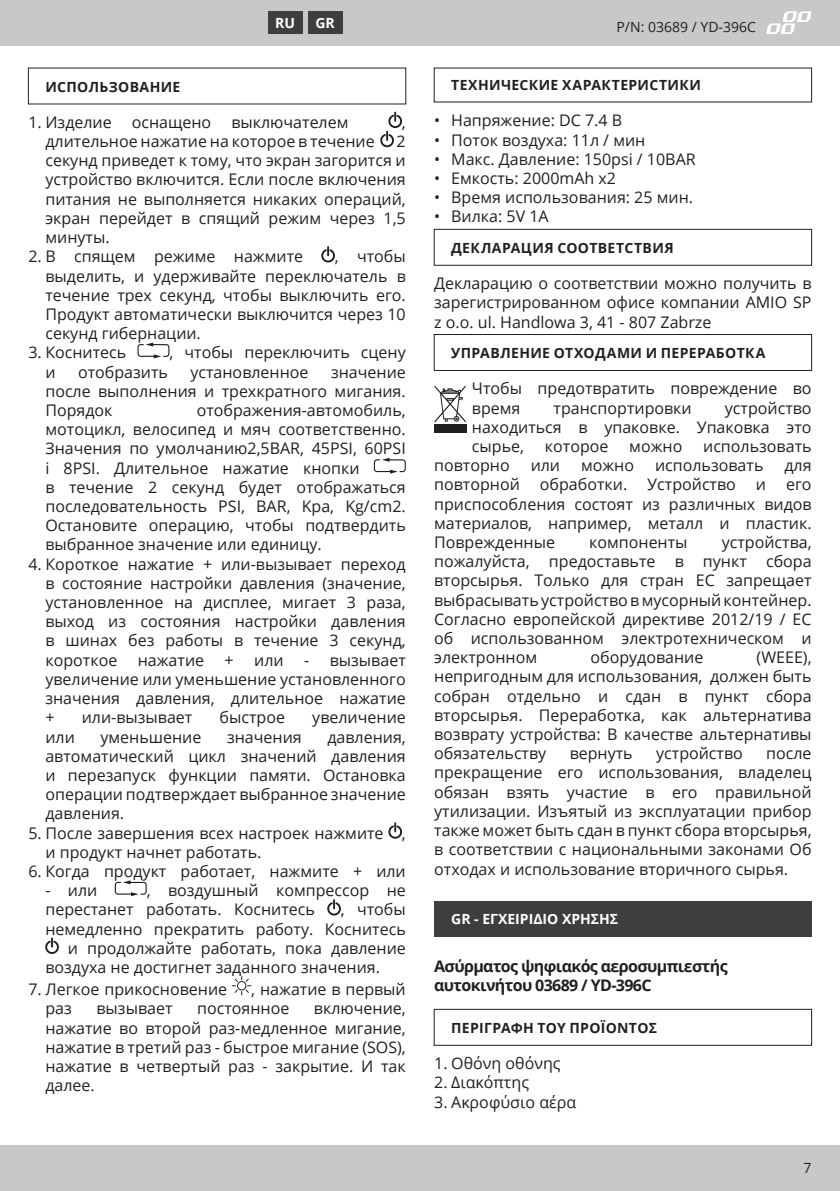
<style>
.page{position:relative;width:840px;height:1191px;background:#fff}
.page>*{position:absolute;margin:0;border:0;box-sizing:border-box;transform-origin:0 0}
.Tekst{font:16px/19.2px "Open Sans";color:#231f20;text-align:justify}
.Nazwa_produktu{font:700 16px/19.2px "Open Sans";letter-spacing:-.04em;color:#231f20}
.Nagłówek_ROZDZIAŁU{font:700 14px "Open Sans";letter-spacing:.025em;color:#231f20}
.Jezyk{font:700 14px "Open Sans";color:#fff}
.t1{font:14px "Open Sans";color:#231f20}
.Jezyk_Ikona{font:700 14px "Open Sans";color:#fff}
</style>
<div class="page">
<div style="left:0;top:0;width:839px;height:45px;background:#c7c8ca"></div>
<div style="left:0;top:1145px;width:839px;height:46px;background:#c7c8ca"></div>
<svg style="left:766px;top:11px;width:45px;height:23px"></svg>
<svg style="left:380px;top:111px;width:22px;height:36px"></svg>
<svg style="left:321px;top:246px;width:14px;height:17px"></svg>
<svg style="left:137px;top:342px;width:33px;height:16px"></svg>
<svg style="left:373px;top:458px;width:33px;height:15px"></svg>
<svg style="left:388px;top:822px;width:14px;height:17px"></svg>
<svg style="left:114px;top:880px;width:33px;height:16px"></svg>
<svg style="left:327px;top:899px;width:14px;height:16px"></svg>
<svg style="left:45px;top:937px;width:14px;height:17px"></svg>
<svg style="left:232px;top:976px;width:20px;height:20px"></svg>
<div style="left:433px;top:229px;width:378px;height:37px;border:1px solid #231f20"></div>
<div style="left:433px;top:334px;width:378px;height:37px;border:1px solid #231f20"></div>
<div style="left:434px;top:900px;width:377px;height:36px;background:#3e3e3f"></div>
<div style="left:433px;top:1008px;width:378px;height:37px;border:1px solid #231f20"></div>
<svg style="left:434px;top:386px;width:32px;height:36px"></svg>
<div style="left:434px;top:424px;width:32px;height:9px;background:#231f20"></div>
<div style="left:268px;top:11px;width:34px;height:23px;background:#3e3e3f"></div>
<div style="left:308px;top:11px;width:34px;height:23px;background:#3e3e3f"></div>
<p class="Jezyk_Ikona" style="left:275px;top:13px;width:21px">RU</p>
<p class="Jezyk_Ikona" style="left:315px;top:13px;width:21px">GR</p>
<p class="Jezyk_Ikona" style="left:317px;top:13px;width:17px">ES</p>
<p class="Nagłówek_ROZDZIAŁU" style="left:45px;top:77px;width:136px">ИСПОЛЬЗОВАНИЕ</p>
<p class="Tekst" style="left:28px;top:112px;width:321px">1. Изделие оснащено выключателем</p>
<p class="Tekst" style="left:401px;top:112px;width:5px">,</p>
<p class="Tekst" style="left:45px;top:131px;width:330px">длительное нажатие на которое в течение</p>
<p class="Tekst" style="left:45px;top:131px;width:362px;text-indent:351px">2 секунд приведет к тому, что экран загорится и устройство включится. Если после включения питания не выполняется никаких операций, экран перейдет в спящий режим через 1,5 минуты.</p>
<p class="Tekst" style="left:28px;top:246px;width:276px">2. В спящем режиме нажмите</p>
<p class="Tekst" style="left:45px;top:246px;width:362px;text-indent:289px">, чтобы выделить, и удерживайте переключатель в течение трех секунд, чтобы выключить его.<br>Продукт автоматически выключится через 10 секунд гибернации.</p>
<p class="Tekst" style="left:28px;top:342px;width:99px">3. Коснитесь</p>
<p class="Tekst" style="left:169px;top:342px;width:238px">, чтобы переключить сцену</p>
<p class="Tekst" style="left:45px;top:362px;width:12px">и</p>
<p class="Tekst" style="left:78px;top:362px;width:91px">отобразить</p>
<p class="Tekst" style="left:190px;top:362px;width:119px">установленное</p>
<p class="Tekst" style="left:45px;top:362px;width:362px;text-indent:285px">значение после выполнения и трехкратного мигания.<br>Порядок</p>
<p class="Tekst" style="left:45px;top:400px;width:362px;text-align:left;text-indent:151px">отображения-автомобиль, мотоцикл, велосипед и мяч соответственно.<br>Значения по умолчанию2,5BAR, 45PSI, 60PSI i 8PSI. Длительное нажатие кнопки<br>в течение 2 секунд будет отображаться последовательность PSI, BAR, Kpa, Kg/cm2.<br>Остановите операцию, чтобы подтвердить выбранное значение или единицу.</p>
<p class="Tekst" style="left:45px;top:554px;width:362px;text-indent:-17px">4. Короткое нажатие + или-вызывает переход в состояние настройки давления (значение, установленное на дисплее, мигает 3 раза, выход из состояния настройки давления в шинах без работы в течение 3 секунд, короткое</p>
<p class="Tekst" style="left:138px;top:650px;width:68px">нажатие</p>
<p class="Tekst" style="left:224px;top:650px;width:11px">+</p>
<p class="Tekst" style="left:254px;top:650px;width:31px">или</p>
<p class="Tekst" style="left:45px;top:650px;width:362px;text-indent:258px">- вызывает увеличение или уменьшение установленного значения давления, длительное нажатие +</p>
<p class="Tekst" style="left:82px;top:707px;width:112px">или-вызывает</p>
<p class="Tekst" style="left:219px;top:707px;width:67px">быстрое</p>
<p class="Tekst" style="left:312px;top:707px;width:95px">увеличение</p>
<p class="Tekst" style="left:45px;top:726px;width:362px;text-indent:282px">давления, автоматический цикл значений давления и перезапуск функции памяти. Остановка операции подтверждает выбранное значение давления.</p>
<p class="Tekst" style="left:45px;top:822px;width:361px;text-indent:-17px">5. После завершения всех настроек нажмите , и продукт начнет работать.</p>
<p class="Tekst" style="left:28px;top:861px;width:379px">6. Когда продукт работает, нажмите + или</p>
<p class="Tekst" style="left:45px;top:880px;width:53px">- или</p>
<p class="Tekst" style="left:45px;top:726px;width:31px">или</p>
<p class="Tekst" style="left:100px;top:726px;width:102px">уменьшение</p>
<p class="Tekst" style="left:227px;top:726px;width:76px">значения</p>
<p class="Tekst" style="left:45px;top:880px;width:362px;text-indent:101px">, воздушный компрессор не перестанет работать. Коснитесь</p>
<p class="Tekst" style="left:340px;top:899px;width:67px">, чтобы</p>
<p class="Tekst" style="left:45px;top:918px;width:362px">немедленно прекратить работу. Коснитесь</p>
<p class="Tekst" style="left:68px;top:938px;width:339px">и продолжайте работать, пока давление</p>
<p class="Tekst" style="left:45px;top:957px;width:336px">воздуха не достигнет заданного значения.</p>
<p class="Tekst" style="left:28px;top:979px;width:200px">7. Легкое прикосновение</p>
<p class="Tekst" style="left:251px;top:979px;width:156px">, нажатие в первый</p>
<p class="Tekst" style="left:45px;top:998px;width:28px">раз</p>
<p class="Tekst" style="left:96px;top:998px;width:77px">вызывает</p>
<p class="Tekst" style="left:197px;top:998px;width:94px">постоянное</p>
<p class="Tekst" style="left:45px;top:998px;width:362px;text-indent:268px">включение, нажатие во второй раз-медленное мигание, нажатие в третий раз - быстрое мигание (SOS), нажатие в четвертый раз - закрытие. И так далее.</p>
<p class="t1" style="left:616px;top:18px;width:141px">P/N: 03689 / YD-396C</p>
<p class="Nagłówek_ROZDZIAŁU" style="left:451px;top:75px;width:251px">ТЕХНИЧЕСКИЕ ХАРАКТЕРИСТИКИ</p>
<p class="Tekst" style="left:434px;top:110px;width:189px">• Напряжение: DC 7.4 В</p>
<p class="Tekst" style="left:434px;top:130px;width:213px">• Поток воздуха: 11л / мин</p>
<p class="Tekst" style="left:434px;top:149px;width:263px">• Макс. Давление: 150psi / 10BAR</p>
<p class="Tekst" style="left:434px;top:168px;width:183px">• Емкость: 2000mAh x2</p>
<p class="Tekst" style="left:434px;top:187px;width:260px">• Время использования: 25 мин.</p>
<p class="Tekst" style="left:434px;top:206px;width:116px">• Вилка: 5V 1A</p>
<p class="Nagłówek_ROZDZIAŁU" style="left:451px;top:238px;width:224px">ДЕКЛАРАЦИЯ СООТВЕТСТВИЯ</p>
<p class="Tekst" style="left:434px;top:273px;width:379px">Декларацию о соответствии можно получить в зарегистрированном офисе компании AMIO SP z o.o. ul. Handlowa 3, 41 - 807 Zabrze</p>
<p class="Nagłówek_ROZDZIAŁU" style="left:451px;top:343px;width:315px">УПРАВЛЕНИЕ ОТХОДАМИ И ПЕРЕРАБОТКА</p>
<p class="Tekst" style="left:471px;top:378px;width:341px">Чтобы предотвратить повреждение во время</p>
<p class="Tekst" style="left:471px;top:398px;width:341px;text-indent:253px">устройство находиться в упаковке. Упаковка это сырье,</p>
<p class="Tekst" style="left:553px;top:398px;width:139px">транспортировки</p>
<p class="Tekst" style="left:544px;top:436px;width:65px">которое</p>
<p class="Tekst" style="left:629px;top:436px;width:55px">можно</p>
<p class="Tekst" style="left:702px;top:436px;width:110px">использовать</p>
<p class="Tekst" style="left:434px;top:455px;width:77px">повторно</p>
<p class="Tekst" style="left:530px;top:455px;width:31px">или</p>
<p class="Tekst" style="left:580px;top:455px;width:55px">можно</p>
<p class="Tekst" style="left:654px;top:455px;width:110px">использовать</p>
<p class="Tekst" style="left:784px;top:455px;width:29px">для</p>
<p class="Tekst" style="left:434px;top:474px;width:194px">повторной обработки.</p>
<p class="Tekst" style="left:647px;top:474px;width:120px">Устройство и</p>
<p class="Tekst" style="left:434px;top:474px;width:379px;text-indent:352px">его приспособления состоят из различных видов материалов, например, металл и пластик.<br>Поврежденные</p>
<p class="Tekst" style="left:434px;top:532px;width:379px;text-indent:287px">устройства, пожалуйста, предоставьте в пункт сбора вторсырья. Только для стран ЕС запрещает выбрасывать устройство в мусорный контейнер.<br>Согласно европейской директиве 2012/19 / ЕС об использованном электротехническом и электронном</p>
<p class="Tekst" style="left:588px;top:532px;width:100px">компоненты</p>
<p class="Tekst" style="left:590px;top:647px;width:114px">оборудование</p>
<p class="Tekst" style="left:434px;top:647px;width:379px;text-indent:322px">(WEEE), непригодным для использования, должен быть собран отдельно и сдан в пункт сбора вторсырья. Переработка, как альтернатива возврату устройства: В качестве альтернативы обязательству</p>
<p class="Tekst" style="left:569px;top:743px;width:65px">вернуть</p>
<p class="Tekst" style="left:655px;top:743px;width:88px">устройство</p>
<p class="Tekst" style="left:434px;top:743px;width:379px;text-indent:332px">после прекращение его использования, владелец обязан взять участие в его правильной утилизации. Изъятый из эксплуатации прибор также может быть сдан в пункт сбора вторсырья, в соответствии с национальными законами Об отходах и использование вторичного сырья.</p>
<p class="Jezyk" style="left:451px;top:909px;width:168px">GR - ΕΓΧΕΙΡΙΔΙΟ ΧΡΗΣΗΣ</p>
<p class="Nazwa_produktu" style="left:434px;top:956px;width:295px">Ασύρματος ψηφιακός αεροσυμπιεστής αυτοκινήτου 03689 / YD-396C</p>
<p class="Nagłówek_ROZDZIAŁU" style="left:451px;top:1018px;width:207px">ΠΕΡΙΓΡΑΦΉ ΤΟΥ ΠΡΟΪΌΝΤΟΣ</p>
<p class="Tekst" style="left:434px;top:1053px;width:128px">1. Οθόνη οθόνης</p>
<p class="Tekst" style="left:434px;top:1072px;width:96px">2. Διακόπτης</p>
<p class="Tekst" style="left:434px;top:1091px;width:143px">3. Ακροφύσιο αέρα</p>
<p class="t1" style="left:803px;top:1158px;width:10px">7</p>
</div>
